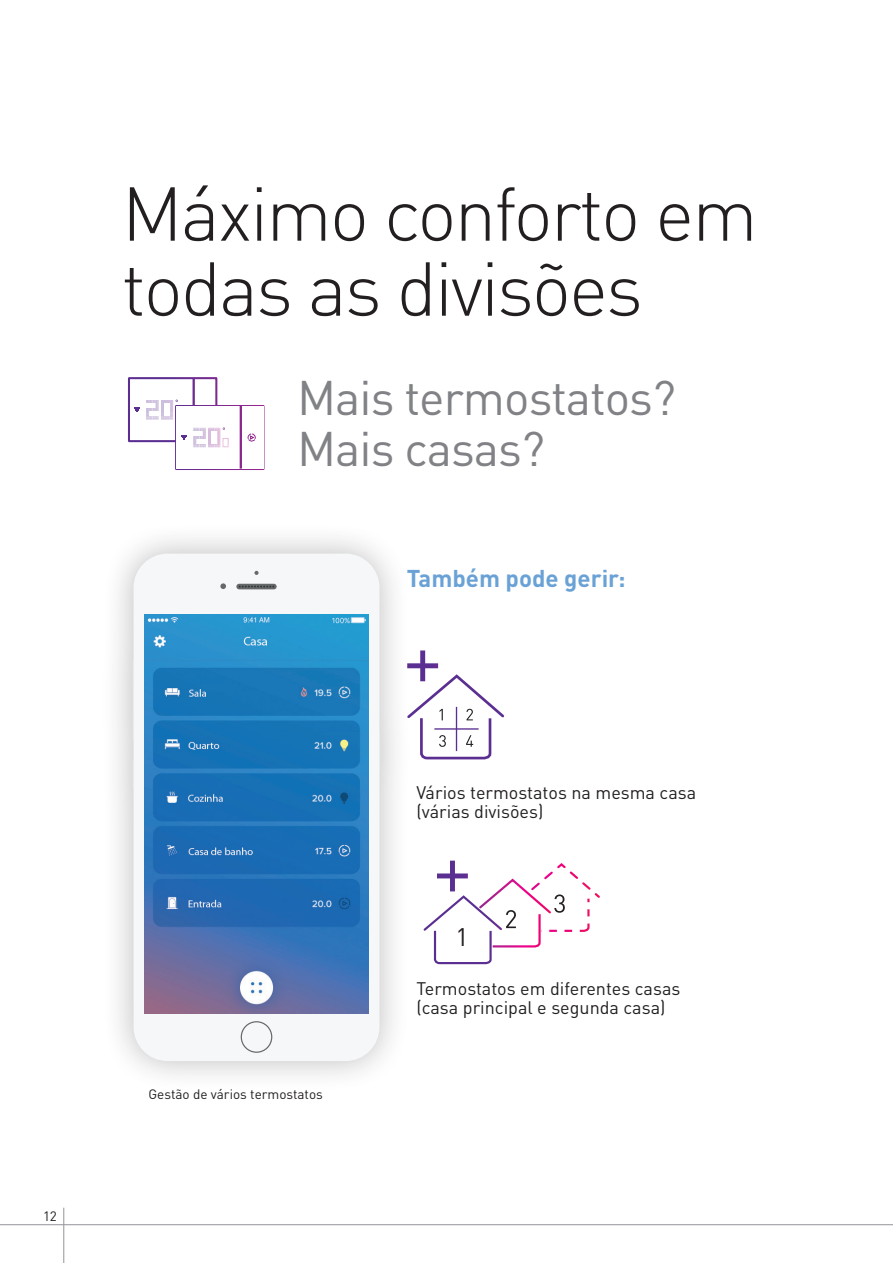
<style>
.page{position:relative;width:893px;height:1263px;background:#fff}
.page>*{position:absolute;margin:0;border:0;box-sizing:border-box;transform-origin:0 0}
.t1{font:300 75px/75px "DIN Pro";letter-spacing:-.03em;color:#231f20}
.t2{font:48px/51px "DIN Pro";letter-spacing:-.02em;color:#808285}
.t3{font:25.2px "DIN Pro";color:#231f20}
.t4{font:700 24px "DIN Pro";color:#6aa2d6}
.t5{font:18px/19.5px "DIN Pro";color:#231f20}
.t6{font:13.5px "DIN Pro";color:#231f20}
</style>
<div class="page">
<hr style="left:0;top:1224px;width:893px;height:1px;background:#939598">
<hr style="left:63px;top:1208px;width:1px;height:55px;background:#939598">
<svg style="left:423px;top:861px;width:177px;height:104px"></svg>
<svg style="left:412px;top:650px;width:92px;height:110px"></svg>
<hr style="left:434px;top:728px;width:45px;height:2px;background:#fff">
<hr style="left:456px;top:707px;width:1px;height:44px;background:#fff">
<div style="left:100px;top:522px;width:312px;height:570px;background:#231f20;opacity:.3"></div>
<hr style="left:132px;top:659px;width:3px;height:83px;background:#dde0df;border-radius:2px">
<hr style="left:132px;top:759px;width:3px;height:31px;background:#dde0df;border-radius:2px">
<hr style="left:378px;top:730px;width:3px;height:44px;background:#dde0df;border-radius:2px">
<div style="left:134px;top:553px;width:245px;height:508px;background:#f5f7f9;border-radius:34px"></div>
<img style="left:144px;top:614px;width:225px;height:399px">
<div style="left:241px;top:1021px;width:31px;height:32px;border:1px solid #666969;border-radius:50%"></div>
<svg style="left:236px;top:584px;width:41px;height:5px"></svg>
<svg style="left:239px;top:586px;width:35px;height:1px"></svg>
<svg style="left:254px;top:571px;width:5px;height:4px"></svg>
<svg style="left:220px;top:583px;width:6px;height:6px"></svg>
<div style="left:128px;top:377px;width:89px;height:65px;border:2px solid #fff"></div>
<hr style="left:193px;top:378px;width:2px;height:63px;background:#fff">
<svg style="left:135px;top:408px;width:5px;height:4px"></svg>
<svg style="left:146px;top:400px;width:32px;height:20px"></svg>
<div style="left:175px;top:405px;width:89px;height:65px;background:#fff;border:2px solid #fff"></div>
<hr style="left:240px;top:406px;width:2px;height:63px;background:#fff">
<svg style="left:248px;top:433px;width:8px;height:8px"></svg>
<svg style="left:182px;top:435px;width:5px;height:5px"></svg>
<svg style="left:194px;top:427px;width:35px;height:21px"></svg>
<h1 class="t1" style="left:122px;top:173px;width:638px">Máximo conforto em todas as divisões</h1>
<h2 class="t2" style="left:297px;top:367px;width:380px">Mais termostatos?<br>Mais casas?</h2>
<h3 class="t4" style="left:407px;top:558px;width:220px">Também pode gerir:</h3>
<p class="t6" style="left:43px;top:1205px;width:15px">12</p>
<p class="t6" style="left:148px;top:1083px;width:176px">Gestão de vários termostatos</p>
<p class="t5" style="left:416px;top:781px;width:281px">Vários termostatos na mesma casa (várias divisões)</p>
<h3 class="t3" style="left:455px;top:917px;width:15px">1</h3>
<p class="t5" style="left:416px;top:976px;width:266px">Termostatos em diferentes casas (casa principal e segunda casa)</p>
</div>
